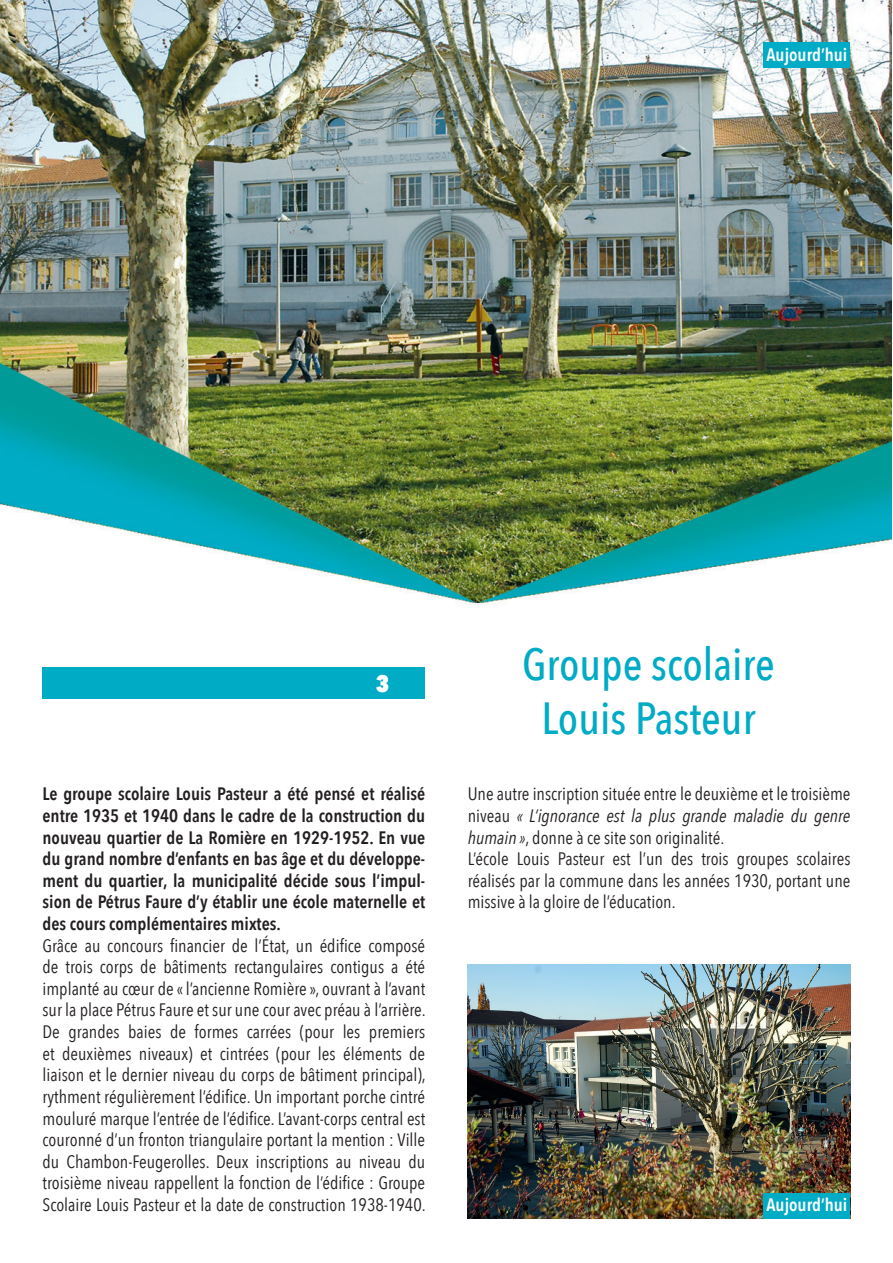
<style>
.page{position:relative;width:893px;height:1263px;background:#fff}
.page>*{position:absolute;margin:0;border:0;box-sizing:border-box;transform-origin:0 0}
.t1{font:500 45px/54px "Avenir Next Condensed";color:#00abc5;text-align:center}
.t2{font:800 24px "Avenir Next Condensed";color:#fff}
.t3{font:18px/21.6px "Avenir Next Condensed";color:#231f20;text-align:justify}
.t4{font:600 18px/21.6px "Avenir Next Condensed";color:#231f20;text-align:justify}
.t5{font:600 18px "Avenir Next Condensed";color:#fff}
.s1{font-style:italic}
</style>
<div class="page">
<img style="left:0;top:0;width:891px;height:1219px">
<div style="left:43px;top:668px;width:382px;height:31px;background:#00abc5"></div>
<img style="left:468px;top:964px;width:382px;height:255px">
<div style="left:763px;top:43px;width:87px;height:25px;background:#00abc5"></div>
<div style="left:763px;top:1193px;width:87px;height:26px;background:#00abc5"></div>
<p class="t5" style="left:766px;top:39px;width:82px">Aujourd’hui</p>
<h2 class="t2" style="left:376px;top:668px;width:15px">3</h2>
<p class="t4" style="left:43px;top:783px;width:384px">Le groupe scolaire Louis Pasteur a été pensé et réalisé entre 1935 et 1940 dans le cadre de la construction du nouveau quartier de La Romière en 1929-1952. En vue du grand nombre d’enfants en bas âge et du développe&shy;ment du quartier, la municipalité décide sous l’impul&shy;sion de Pétrus Faure d’y établir une école maternelle et des cours complémentaires mixtes.</p>
<p class="t3" style="left:43px;top:934px;width:385px">Grâce au concours financier de l’État, un édifice composé de trois corps de bâtiments rectangulaires contigus a été implanté au cœur de « l’ancienne Romière », ouvrant à l’avant sur la place Pétrus Faure et sur une cour avec préau à l’arrière.<br>De grandes baies de formes carrées (pour les premiers et deuxièmes niveaux) et cintrées (pour les éléments de liaison et le dernier niveau du corps de bâtiment principal), rythment régulièrement l’édifice. Un important porche cintré mouluré marque l’entrée de l’édifice. L’avant-corps central est couronné d’un fronton triangulaire portant la mention : Ville du Chambon-Feugerolles. Deux inscriptions au niveau du troisième niveau rappellent la fonction de l’édifice : Groupe Scolaire Louis Pasteur et la date de construction 1938-1940.</p>
<h1 class="t1" style="left:522px;top:637px;width:254px">Groupe scolaire<br>Louis Pasteur</h1>
<p class="t3" style="left:468px;top:782px;width:384px;text-align:left">Une autre inscription située entre le deuxième et le troisième niveau <span class="s1">« L’ignorance est la plus grande maladie du genre humain »</span>, donne à ce site son originalité.<br>L’école Louis Pasteur est l’un des trois groupes scolaires réalisés par la commune dans les années 1930, portant une missive à la gloire de l’éducation.</p>
<p class="t5" style="left:766px;top:1189px;width:82px">Aujourd’hui</p>
</div>
